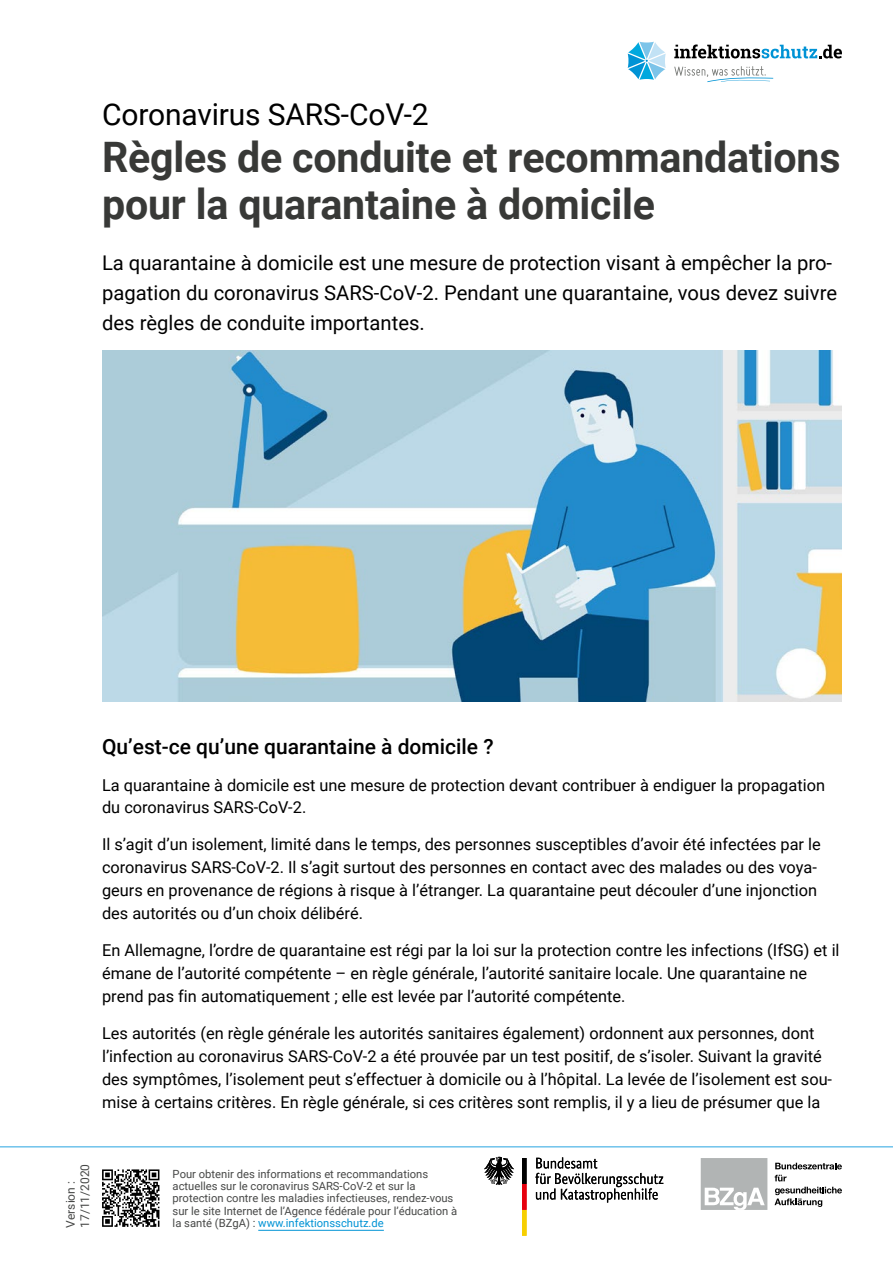
<style>
.page{position:relative;width:893px;height:1263px;background:#fff}
.page>*{position:absolute;margin:0;border:0;box-sizing:border-box;transform-origin:0 0}
.p-Titel{font:700 42px/46.8px "Roboto";letter-spacing:-.005em;color:#383937}
.p-untertitel{font:30px "Roboto";letter-spacing:-.005em;color:#000}
.t1{font:500 21px "Roboto";color:#000}
.p-einleitung{font:20.25px/30px "Roboto";color:#000}
.t2{font:16.35px/23px "Roboto";color:#000}
.t3{font:12px/14.4px "Roboto";color:#474847}
.t4{font:11.25px/12.3px "Roboto";color:#474847}
.t5{font:11.25px "Roboto";color:#0093d5}
.s1{color:#474847}
</style>
<div class="page">
<hr style="left:258px;top:1230px;width:126px;height:1px;background:#0093d5">
<svg style="left:775px;top:1163px;width:67px;height:6px"></svg>
<svg style="left:775px;top:1175px;width:12px;height:6px"></svg>
<svg style="left:774px;top:1187px;width:68px;height:20px"></svg>
<div style="left:701px;top:1158px;width:66px;height:52px;background:#b1b4b4"></div>
<svg style="left:705px;top:1188px;width:60px;height:22px"></svg>
<svg style="left:535px;top:1157px;width:128px;height:45px"></svg>
<svg style="left:484px;top:1157px;width:30px;height:28px"></svg>
<svg style="left:522px;top:1158px;width:5px;height:78px"></svg>
<hr style="left:0;top:1146px;width:893px;height:1px;background:#6fc2eb">
<svg style="left:674px;top:44px;width:168px;height:14px"></svg>
<svg style="left:674px;top:66px;width:99px;height:16px"></svg>
<svg style="left:628px;top:42px;width:38px;height:38px"></svg>
<svg style="left:102px;top:1169px;width:57px;height:58px"></svg>
<img style="left:102px;top:351px;width:740px;height:351px">
<p class="p-untertitel" style="left:102px;top:93px;width:328px">Coronavirus SARS-CoV-2</p>
<p class="p-Titel" style="left:102px;top:132px;width:740px">Règles de conduite et recommandations pour la quarantaine à domicile</p>
<p class="p-einleitung" style="left:102px;top:247px;width:737px">La quarantaine à domicile est une mesure de protection visant à empêcher la pro&shy;pagation du coronavirus SARS-CoV-2. Pendant une quarantaine, vous devez suivre des règles de conduite importantes.</p>
<h1 class="t1" style="left:102px;top:731px;width:393px">Qu’est-ce qu’une quarantaine à domicile ?</h1>
<p class="t2" style="left:102px;top:773px;width:724px">La quarantaine à domicile est une mesure de protection devant contribuer à endiguer la propagation du coronavirus SARS-CoV-2.</p>
<p class="t2" style="left:102px;top:832px;width:720px">Il s’agit d’un isolement, limité dans le temps, des personnes susceptibles d’avoir été infectées par le coronavirus SARS-CoV-2. Il s’agit surtout des personnes en contact avec des malades ou des voya&shy;geurs en provenance de régions à risque à l’étranger. La quarantaine peut découler d’une injonction des autorités ou d’un choix délibéré.</p>
<p class="t2" style="left:102px;top:938px;width:739px">En Allemagne, l’ordre de quarantaine est régi par la loi sur la protection contre les infections (IfSG) et il émane de l’autorité compétente – en règle générale, l’autorité sanitaire locale. Une quarantaine ne prend pas fin automatiquement ; elle est levée par l’autorité compétente.</p>
<p class="t2" style="left:102px;top:1021px;width:731px">Les autorités (en règle générale les autorités sanitaires également) ordonnent aux personnes, dont l’infection au coronavirus SARS-CoV-2 a été prouvée par un test positif, de s’isoler. Suivant la gravité des symptômes, l’isolement peut s’effectuer à domicile ou à l’hôpital. La levée de l’isolement est sou&shy;mise à certains critères. En règle générale, si ces critères sont remplis, il y a lieu de présumer que la</p>
<p class="t3" style="left:63px;top:1228px;width:65px;rotate:-90deg">Version :<br>17/11/2020</p>
<p class="t4" style="left:173px;top:1167px;width:286px">Pour obtenir des informations et recommandations actuelles sur le coronavirus SARS-CoV-2 et sur la protection contre les maladies infectieuses, rendez-vous sur le site Internet de l’Agence fédérale pour l’éducation à</p>
<p class="t5" style="left:173px;top:1215px;width:213px"><span class="s1">la santé (BZgA) :</span> www.infektionsschutz.de</p>
</div>
